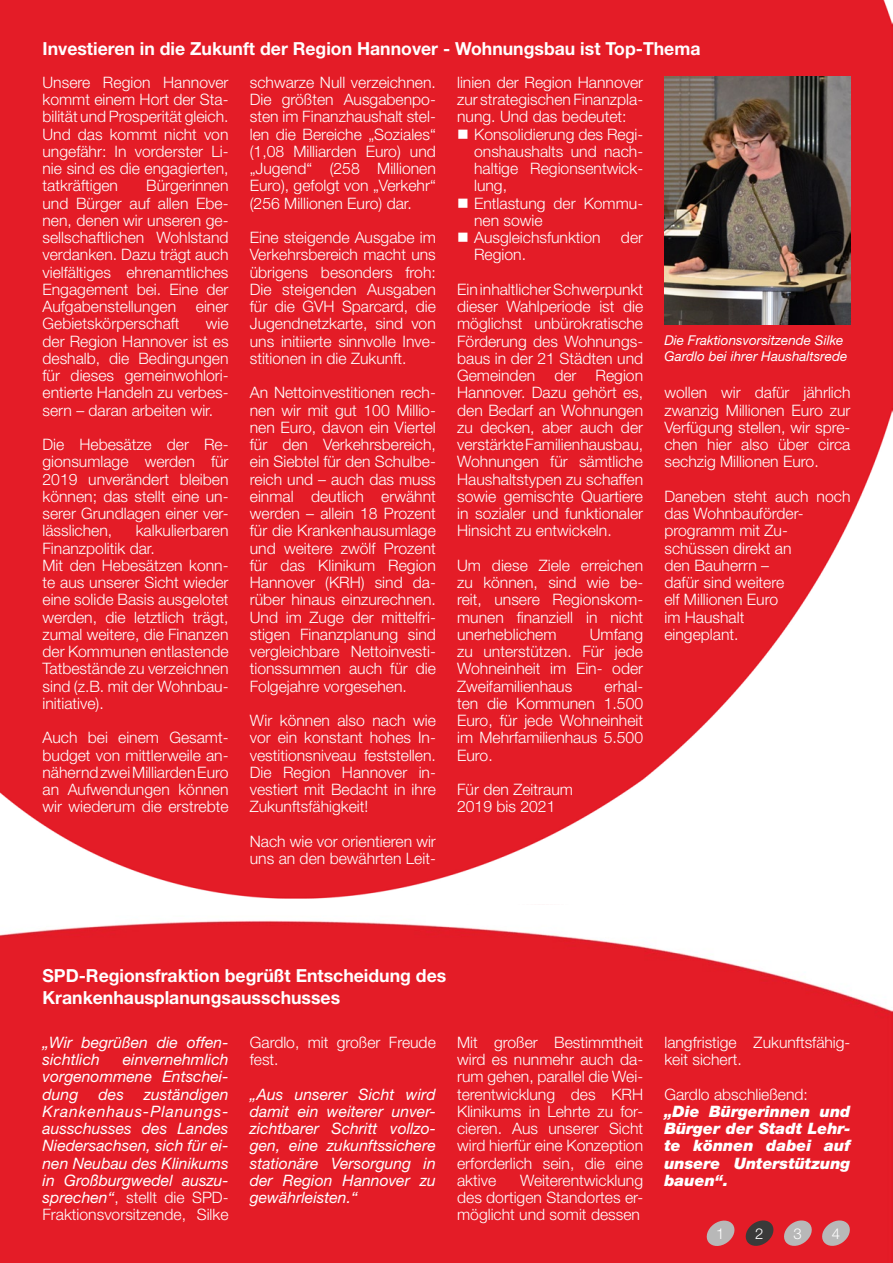
<style>
.page{position:relative;width:893px;height:1263px;background:#fff}
.page>*{position:absolute;margin:0;border:0;box-sizing:border-box;transform-origin:0 0}
.t1{font:700 18px/21.6px "Helvetica Neue LT Std";color:#fff}
.t2{font:300 15.75px/17.2px "Helvetica Neue LT Std";color:#fff;text-align:justify}
.t3{font:italic 15.75px/17.2px "Helvetica Neue LT Std";color:#fff;text-align:justify}
.t4{font:italic 900 15.75px/17.2px "Helvetica Neue LT Std";color:#fff;text-align:justify}
.t5{font:300 15px "Helvetica Neue LT Std";color:#fff}
.t6{font:italic 13.5px/16.2px "Helvetica Neue LT Std";color:#fff}
.s1{font-weight:300;font-style:normal}
</style>
<div class="page">
<img style="left:0;top:920px;width:893px;height:343px">
<img style="left:0;top:0;width:893px;height:899px">
<svg style="left:744px;top:1219px;width:31px;height:28px"></svg>
<svg style="left:782px;top:1219px;width:32px;height:28px"></svg>
<svg style="left:820px;top:1219px;width:32px;height:28px"></svg>
<svg style="left:705px;top:1219px;width:31px;height:28px"></svg>
<img style="left:664px;top:77px;width:186px;height:248px">
<p class="t1" style="left:43px;top:38px;width:659px">Investieren in die Zukunft der Region Hannover - Wohnungsbau ist Top-Thema</p>
<p class="t2" style="left:43px;top:73px;width:188px">Unsere Region Hannover kommt einem Hort der Sta&shy;bilität und Prosperität gleich.<br>Und das kommt nicht von ungefähr: In vorderster Li&shy;nie sind es die engagierten, tatkräftigen</p>
<p class="t2" style="left:43px;top:177px;width:188px;text-indent:104px">Bürgerinnen und Bürger auf allen Ebe&shy;nen, denen wir unseren ge&shy;sellschaftlichen Wohlstand verdanken. Dazu trägt auch vielfältiges ehrenamtliches Engagement bei. Eine der Aufgabenstellungen</p>
<p class="t2" style="left:196px;top:298px;width:34px">einer</p>
<p class="t2" style="left:43px;top:315px;width:139px">Gebietskörperschaft</p>
<p class="t2" style="left:43px;top:315px;width:188px;text-indent:163px">wie der Region Hannover ist es deshalb, die Bedingungen für dieses gemeinwohlori&shy;entierte Handeln zu verbes&shy;sern – daran arbeiten wir.</p>
<p class="t2" style="left:43px;top:436px;width:188px">Die Hebesätze der Re&shy;gionsumlage werden für 2019 unverändert bleiben können; das stellt eine un&shy;serer Grundlagen einer ver&shy;lässlichen,</p>
<p class="t2" style="left:43px;top:522px;width:188px;text-align:left;text-indent:93px">kalkulierbaren<br>Finanzpolitik dar.<br>Mit den Hebesätzen konn&shy;te aus unserer Sicht wieder eine solide Basis ausgelotet werden, die letztlich trägt, zumal weitere, die Finanzen der Kommunen entlastende<br>Tatbestände zu verzeichnen sind (z.B. mit der Wohnbau&shy;initiative).</p>
<p class="t2" style="left:43px;top:729px;width:188px">Auch bei einem Gesamt&shy;budget von mittlerweile an&shy;nähernd zwei Milliarden Euro an Aufwendungen können wir wiederum die erstrebte</p>
<p class="t2" style="left:250px;top:73px;width:188px">schwarze Null verzeichnen.<br>Die größten Ausgabenpo&shy;sten im Finanzhaushalt stel&shy;len die Bereiche „Soziales“ (1,08 Milliarden Euro) und „Jugend“ (258 Millionen Euro), gefolgt von „Verkehr“ (256 Millionen Euro) dar.</p>
<p class="t2" style="left:250px;top:229px;width:188px">Eine steigende Ausgabe im Verkehrsbereich macht uns übrigens besonders froh:<br>Die steigenden Ausgaben für die GVH Sparcard, die Jugendnetzkarte, sind von uns initiierte sinnvolle Inve&shy;stitionen in die Zukunft.</p>
<p class="t2" style="left:250px;top:384px;width:188px">An Nettoinvestitionen rech&shy;nen wir mit gut 100 Millio&shy;nen Euro, davon ein Viertel für den Verkehrsbereich, ein Siebtel für den Schulbe&shy;reich und – auch das muss einmal deutlich erwähnt werden – allein 18 Prozent für die Krankenhausumlage und weitere zwölf Prozent für das Klinikum Region Hannover (KRH) sind da&shy;rüber hinaus einzurechnen.<br>Und im Zuge der mittelfri&shy;stigen Finanzplanung sind vergleichbare Nettoinvesti&shy;tionssummen auch für die Folgejahre vorgesehen.</p>
<p class="t2" style="left:250px;top:712px;width:188px">Wir können also nach wie vor ein konstant hohes In&shy;vestitionsniveau feststellen.<br>Die Region Hannover in&shy;vestiert mit Bedacht in ihre Zukunftsfähigkeit!</p>
<p class="t2" style="left:250px;top:832px;width:188px">Nach wie vor orientieren wir uns an den bewährten Leit-</p>
<p class="t2" style="left:457px;top:73px;width:188px">linien der Region Hannover zur strategischen Finanzpla&shy;nung. Und das bedeutet:</p>
<p class="t2" style="left:474px;top:125px;width:171px;text-indent:-17px">■ Konsolidierung des Regi&shy;onshaushalts und nach&shy;haltige Regionsentwick&shy;lung,</p>
<p class="t2" style="left:474px;top:194px;width:171px;text-indent:-17px">■ Entlastung der Kommu&shy;nen sowie</p>
<p class="t2" style="left:457px;top:229px;width:145px">■ Ausgleichsfunktion</p>
<p class="t2" style="left:621px;top:229px;width:24px">der</p>
<p class="t2" style="left:457px;top:237px;width:188px;line-height:34.5px;text-indent:17px">Region.<br>Ein inhaltlicher Schwerpunkt</p>
<p class="t2" style="left:457px;top:298px;width:188px">dieser Wahlperiode ist die möglichst unbürokratische Förderung des Wohnungs&shy;baus in der 21 Städten und Gemeinden der Region Hannover. Dazu gehört es, den Bedarf an Wohnungen zu decken, aber auch der verstärkte Familienhausbau, Wohnungen für sämtliche Haushaltstypen zu schaffen sowie gemischte Quartiere in sozialer und funktionaler Hinsicht zu entwickeln.</p>
<p class="t2" style="left:457px;top:556px;width:188px">Um diese Ziele erreichen zu können, sind wie be&shy;reit, unsere Regionskom&shy;munen finanziell in nicht unerheblichem</p>
<p class="t2" style="left:457px;top:625px;width:188px;text-indent:133px">Umfang zu unterstützen. Für jede Wohneinheit im Ein- oder Zweifamilienhaus</p>
<p class="t2" style="left:457px;top:677px;width:188px;text-indent:148px">erhal&shy;ten die Kommunen 1.500<br>Euro, für jede Wohneinheit im Mehrfamilienhaus 5.500<br>Euro.</p>
<p class="t2" style="left:457px;top:781px;width:117px">Für den Zeitraum<br>2019 bis 2021</p>
<p class="t6" style="left:664px;top:332px;width:184px">Die Fraktionsvorsitzende Silke<br>Gardlo bei ihrer Haushaltsrede</p>
<p class="t2" style="left:664px;top:384px;width:188px">wollen wir dafür jährlich zwanzig Millionen Euro zur Verfügung stellen, wir spre&shy;chen hier also über circa sechzig Millionen Euro.</p>
<p class="t2" style="left:664px;top:487px;width:188px;text-align:left">Daneben steht auch noch das Wohnbauförder&shy;programm mit Zu&shy;schüssen direkt an<br>den Bauherrn –<br>dafür sind weitere<br>elf Millionen Euro<br>im Haushalt<br>eingeplant.</p>
<p class="t1" style="left:43px;top:964px;width:405px">SPD-Regionsfraktion begrüßt Entscheidung des<br>Krankenhausplanungsausschusses</p>
<p class="t3" style="left:43px;top:1033px;width:188px">„Wir begrüßen die offen&shy;sichtlich</p>
<p class="t3" style="left:43px;top:1051px;width:188px;text-indent:80px">einvernehmlich vorgenommene Entschei&shy;dung</p>
<p class="t3" style="left:43px;top:1085px;width:188px;text-indent:102px">zuständigen Krankenhaus-Planungs&shy;ausschusses des Landes Niedersachsen, sich für ei&shy;nen Neubau des Klinikums in Großburgwedel auszu&shy;sprechen“<span class="s1">, stellt die SPD-Fraktionsvorsitzende, Silke</span></p>
<p class="t3" style="left:99px;top:1085px;width:27px">des</p>
<p class="t2" style="left:250px;top:1033px;width:188px">Gardlo, mit großer Freude fest.</p>
<p class="t3" style="left:250px;top:1085px;width:188px">„Aus unserer Sicht wird damit ein weiterer unver&shy;zichtbarer Schritt vollzo&shy;gen, eine zukunftssichere stationäre Versorgung in der Region Hannover zu gewährleisten.“</p>
<p class="t2" style="left:457px;top:1033px;width:188px">Mit großer Bestimmtheit wird es nunmehr auch da&shy;rum gehen, parallel die Wei&shy;terentwicklung des KRH Klinikums in Lehrte zu for&shy;cieren. Aus unserer Sicht wird hierfür eine Konzeption erforderlich sein, die eine aktive</p>
<p class="t2" style="left:457px;top:1171px;width:188px;text-indent:63px">Weiterentwicklung des dortigen Standortes er&shy;möglicht und somit dessen</p>
<p class="t2" style="left:664px;top:1033px;width:188px">langfristige Zukunftsfähig&shy;keit sichert.</p>
<p class="t2" style="left:664px;top:1085px;width:145px">Gardlo abschließend:</p>
<p class="t4" style="left:664px;top:1102px;width:188px">„Die Bürgerinnen und Bürger der Stadt Lehr&shy;te können dabei auf unsere Unterstützung bauen“.</p>
<p class="t5" style="left:716px;top:1225px;width:10px">1</p>
<p class="t5" style="left:755px;top:1225px;width:10px">2</p>
<p class="t5" style="left:794px;top:1225px;width:10px">3</p>
<p class="t5" style="left:832px;top:1225px;width:10px">4</p>
</div>
